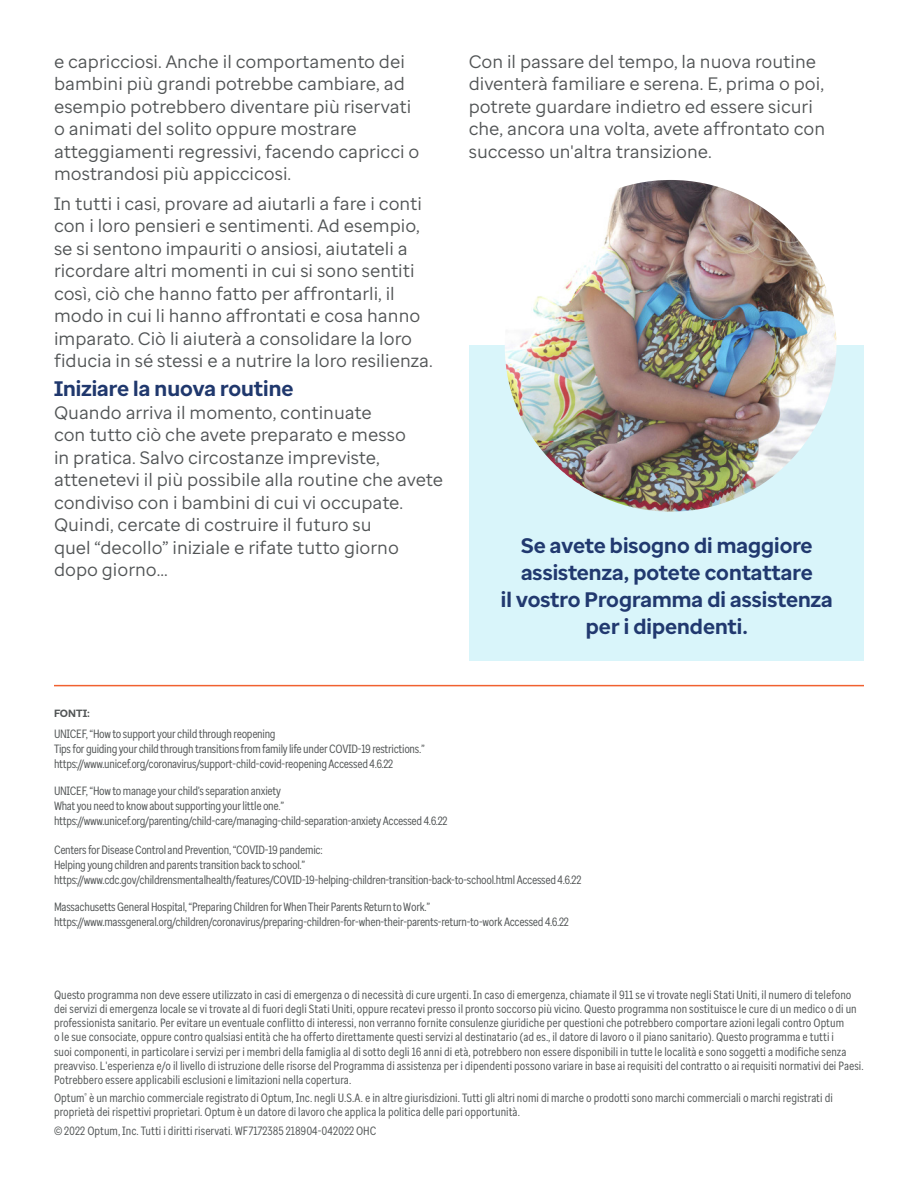
<style>
.page{position:relative;width:918px;height:1188px;background:#fff}
.page>*{position:absolute;margin:0;border:0;box-sizing:border-box;transform-origin:0 0}
.t1{font:700 21px/27px "Optum Sans";color:#21396f;text-align:center}
.t2{font:700 21px "Optum Sans";color:#20386d}
.t3{font:18px/22.5px "Optum Sans";color:#515455}
.t4{font:12px/14.2px "Optum Sans Cond";color:#525556}
.t5{font:12px "Optum Sans Cond";letter-spacing:-.025em;color:#525556}
.t6{font:700 10.5px "Optum Sans";color:#525556}
</style>
<div class="page">
<hr style="left:54px;top:685px;width:810px;height:1px;background:#f16130">
<div style="left:469px;top:346px;width:395px;height:315px;background:#d9f5fa"></div>
<img style="left:505px;top:180px;width:331px;height:332px;border-radius:166px">
<p class="t3" style="left:54px;top:50px;width:367px">e capricciosi. Anche il comportamento dei bambini più grandi potrebbe cambiare, ad esempio potrebbero diventare più riservati o animati del solito oppure mostrare atteggiamenti regressivi, facendo capricci o mostrandosi più appiccicosi.</p>
<p class="t3" style="left:54px;top:192px;width:380px">In tutti i casi, provare ad aiutarli a fare i conti con i loro pensieri e sentimenti. Ad esempio, se si sentono impauriti o ansiosi, aiutateli a ricordare altri momenti in cui si sono sentiti così, ciò che hanno fatto per affrontarli, il modo in cui li hanno affrontati e cosa hanno imparato. Ciò li aiuterà a consolidare la loro fiducia in sé stessi e a nutrire la loro resilienza.</p>
<p class="t2" style="left:54px;top:375px;width:241px">Iniziare la nuova routine</p>
<p class="t3" style="left:54px;top:401px;width:391px">Quando arriva il momento, continuate<br>con tutto ciò che avete preparato e messo<br>in pratica. Salvo circostanze impreviste, attenetevi il più possibile alla routine che avete condiviso con i bambini di cui vi occupate.<br>Quindi, cercate di costruire il futuro su<br>quel “decollo” iniziale e rifate tutto giorno dopo giorno...</p>
<p class="t3" style="left:469px;top:50px;width:358px">Con il passare del tempo, la nuova routine diventerà familiare e serena. E, prima o poi, potrete guardare indietro ed essere sicuri che, ancora una volta, avete affrontato con successo un'altra transizione.</p>
<p class="t1" style="left:501px;top:533px;width:333px">Se avete bisogno di maggiore assistenza, potete contattare<br>il vostro Programma di assistenza per i dipendenti.</p>
<p class="t6" style="left:54px;top:706px;width:38px">FONTI:</p>
<p class="t5" style="left:54px;top:727px;width:223px">UNICEF, “How to support your child through reopening</p>
<p class="t5" style="left:54px;top:742px;width:372px">Tips for guiding your child through transitions from family life under COVID-19 restrictions.”</p>
<p class="t5" style="left:54px;top:757px;width:341px">https://www.unicef.org/coronavirus/support-child-covid-reopening Accessed 4.6.22</p>
<p class="t5" style="left:54px;top:783px;width:228px">UNICEF, “How to manage your child’s separation anxiety</p>
<p class="t5" style="left:54px;top:798px;width:232px">What you need to know about supporting your little one.”</p>
<p class="t5" style="left:54px;top:813px;width:395px">https://www.unicef.org/parenting/child-care/managing-child-separation-anxiety Accessed 4.6.22</p>
<p class="t5" style="left:54px;top:842px;width:270px">Centers for Disease Control and Prevention, “COVID-19 pandemic:</p>
<p class="t5" style="left:54px;top:857px;width:253px">Helping young children and parents transition back to school.”</p>
<p class="t5" style="left:54px;top:872px;width:529px">https://www.cdc.gov/childrensmentalhealth/features/COVID-19-helping-children-transition-back-to-school.html Accessed 4.6.22</p>
<p class="t5" style="left:54px;top:899px;width:378px">Massachusetts General Hospital, “Preparing Children for When Their Parents Return to Work.”</p>
<p class="t5" style="left:54px;top:914px;width:516px">https://www.massgeneral.org/children/coronavirus/preparing-children-for-when-their-parents-return-to-work Accessed 4.6.22</p>
<p class="t4" style="left:54px;top:987px;width:811px">Questo programma non deve essere utilizzato in casi di emergenza o di necessità di cure urgenti. In caso di emergenza, chiamate il 911 se vi trovate negli Stati Uniti, il numero di telefono dei servizi di emergenza locale se vi trovate al di fuori degli Stati Uniti, oppure recatevi presso il pronto soccorso più vicino. Questo programma non sostituisce le cure di un medico o di un professionista sanitario. Per evitare un eventuale conflitto di interessi, non verranno fornite consulenze giuridiche per questioni che potrebbero comportare azioni legali contro Optum<br>o le sue consociate, oppure contro qualsiasi entità che ha offerto direttamente questi servizi al destinatario (ad es., il datore di lavoro o il piano sanitario). Questo programma e tutti i<br>suoi componenti, in particolare i servizi per i membri della famiglia al di sotto degli 16 anni di età, potrebbero non essere disponibili in tutte le località e sono soggetti a modifiche senza preavviso. L'esperienza e/o il livello di istruzione delle risorse del Programma di assistenza per i dipendenti possono variare in base ai requisiti del contratto o ai requisiti normativi dei Paesi.<br>Potrebbero essere applicabili esclusioni e limitazioni nella copertura.</p>
<p class="t4" style="left:54px;top:1090px;width:780px">Optum<sup>®</sup> è un marchio commerciale registrato di Optum, Inc. negli U.S.A. e in altre giurisdizioni. Tutti gli altri nomi di marche o prodotti sono marchi commerciali o marchi registrati di proprietà dei rispettivi proprietari. Optum è un datore di lavoro che applica la politica delle pari opportunità.</p>
<p class="t4" style="left:54px;top:1123px;width:324px">© 2022 Optum, Inc. Tutti i diritti riservati. WF7172385 218904-042022 OHC</p>
</div>
